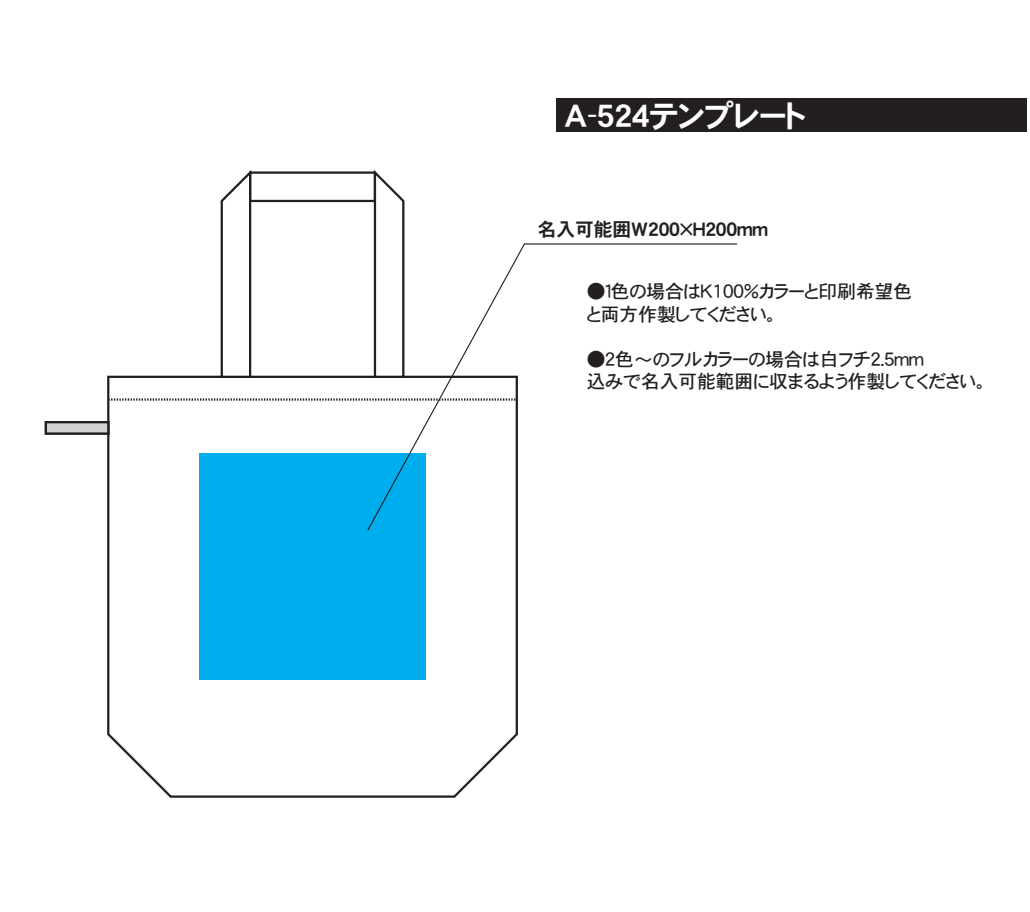
<style>
.page{position:relative;width:1030px;height:912px;background:#fff}
.page>*{position:absolute;margin:0;border:0;box-sizing:border-box;transform-origin:0 0}
.t1{font:31.04px "DFHS Gothic W7 WING RKSJ H";color:#fff}
.t2{font:18.72px/22.4px "DFHS Gothic W5 WING RKSJ H";color:#231f20}
.t3{font:18.72px "DFHS Gothic W7 WING RKSJ H";color:#231f20}
</style>
<div class="page">
<div style="left:556px;top:98px;width:470px;height:34px;background:#231f20"></div>
<svg style="left:106px;top:375px;width:412px;height:423px"></svg>
<svg style="left:108px;top:398px;width:258px;height:2px"></svg>
<div style="left:249px;top:171px;width:127px;height:31px;background:#fff;border:2px solid #231f20"></div>
<svg style="left:218px;top:170px;width:34px;height:209px"></svg>
<svg style="left:372px;top:170px;width:33px;height:73px"></svg>
<div style="left:45px;top:421px;width:64px;height:13px;background:#d1d2d4;border:2px solid #231f20"></div>
<div style="left:199px;top:453px;width:227px;height:226px;background:#00aeef"></div>
<svg style="left:366px;top:243px;width:372px;height:288px"></svg>
<h1 class="t1" style="left:564px;top:100px;width:243px">Ａ-524テンプレート</h1>
<p class="t3" style="left:537px;top:219px;width:231px">名入可能囲Ｗ200×Ｈ200ｍｍ</p>
<p class="t2" style="left:586px;top:280px;width:327px">●１色の場合はＫ100％カラーと印刷希望色と両方作製してください。</p>
<p class="t2" style="left:586px;top:347px;width:400px">●２色～のフルカラーの場合は白フチ2.5ｍｍ<br>込みで名入可能範囲に収まるよう作製してください。</p>
</div>
